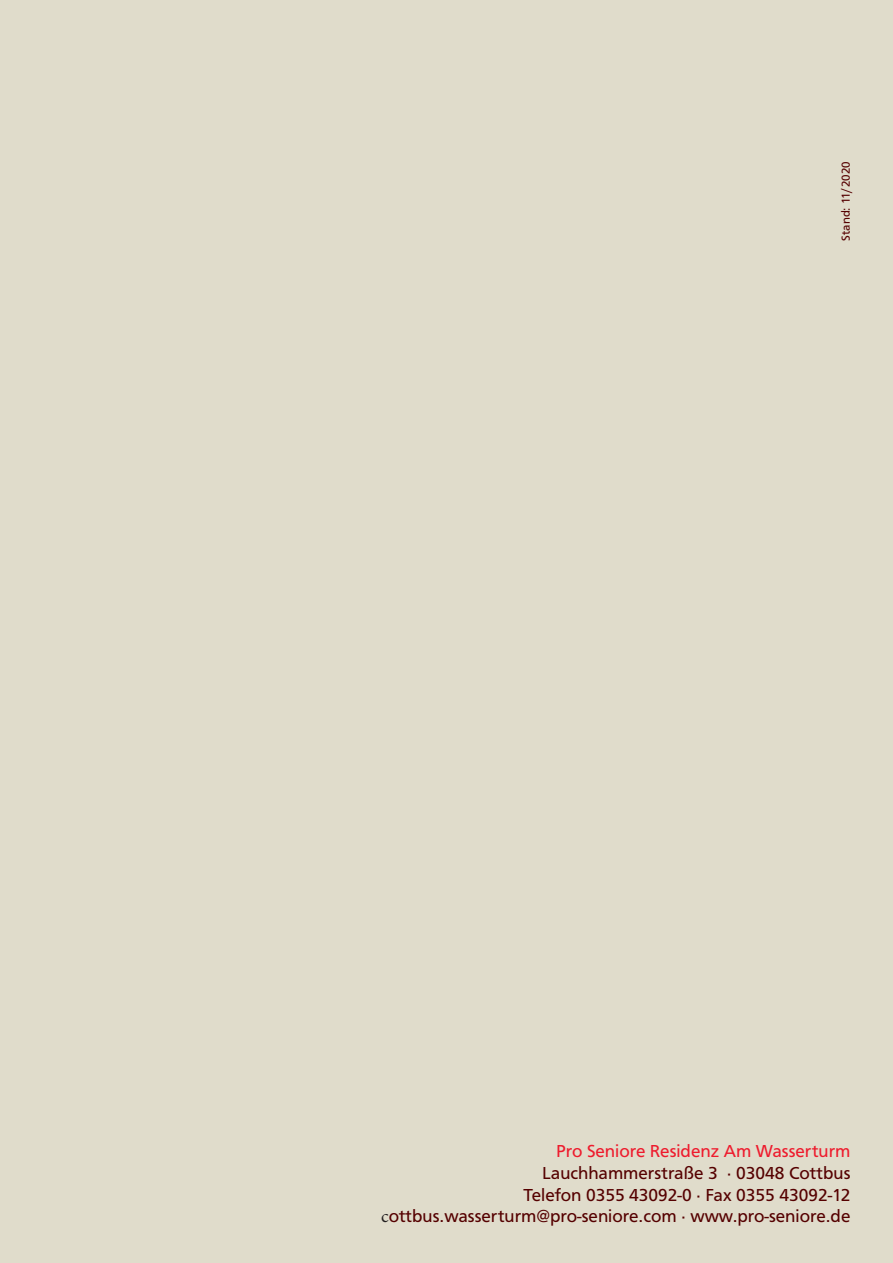
<style>
.page{position:relative;width:893px;height:1263px;background:#e0dccb}
.page>*{position:absolute;margin:0;border:0;box-sizing:border-box;transform-origin:0 0}
.t1{font:18px/21.6px "F015 T";color:#500;text-align:right}
.t2{font:18px "F015 T";color:#ee1b2d}
.t3{font:12px "F015 T";color:#500}
.s1{font-family:"Minion Pro";color:#231f20}
</style>
<div class="page">
<p class="t3" style="left:839px;top:241px;width:80px;rotate:-90deg">Stand: 11/2020</p>
<p class="t2" style="left:556px;top:1141px;width:296px">Pro Seniore Residenz Am Wasserturm</p>
<p class="t1" style="left:381px;top:1162px;width:471px">Lauchhammerstraße 3 · 03048 Cottbus<br>Telefon 0355 43092-0 · Fax 0355 43092-12 <span class="s1">c</span>ottbus.wasserturm@pro-seniore.com · www.pro-seniore.de</p>
</div>
